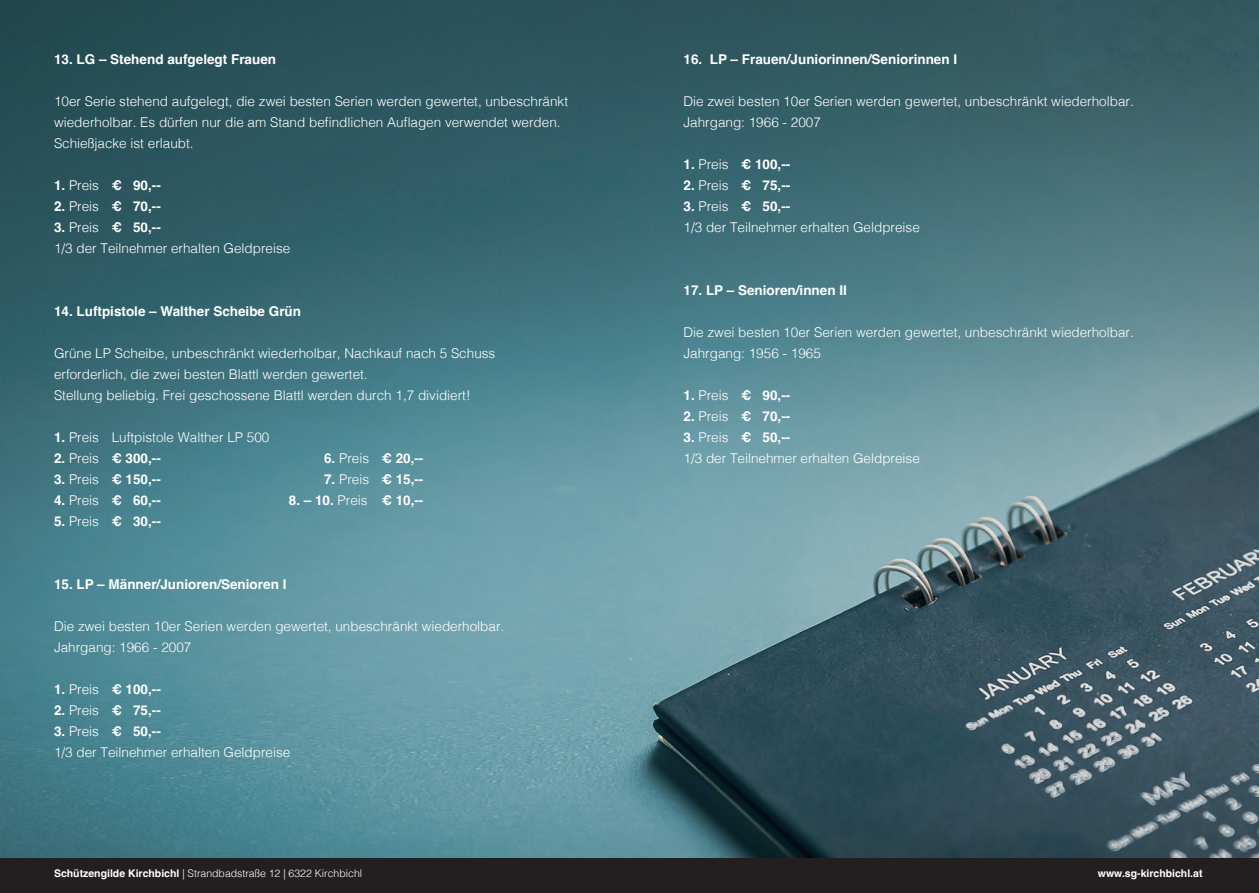
<style>
.page{position:relative;width:1259px;height:893px;background:#fff}
.page>*{position:absolute;margin:0;border:0;box-sizing:border-box;transform-origin:0 0}
.t1{font:300 13.5px/21px "Helvetica";color:#fff}
.t2{font:700 13.5px "Helvetica";color:#fff}
.t3{font:300 10.5px "Helvetica";color:#fff}
.t4{font:700 10.5px "Helvetica";color:#fff}
.s1{font-weight:300}
.s2{font-weight:700}
</style>
<div class="page">
<img style="left:0;top:0;width:1259px;height:859px">
<div style="left:0;top:859px;width:1259px;height:34px;background:#231f20"></div>
<p class="t2" style="left:54px;top:51px;width:224px">13. LG – Stehend aufgelegt Frauen</p>
<p class="t1" style="left:54px;top:90px;width:515px">10er Serie stehend aufgelegt, die zwei besten Serien werden gewertet, unbeschränkt wiederholbar. Es dürfen nur die am Stand befindlichen Auflagen verwendet werden.<br>Schießjacke ist erlaubt.</p>
<p class="t2" style="left:54px;top:177px;width:108px">1. <span class="s1">Preis</span> € 90,--</p>
<p class="t2" style="left:54px;top:198px;width:108px">2. <span class="s1">Preis</span> € 70,--</p>
<p class="t1" style="left:54px;top:216px;width:238px"><span class="s2">3.</span> Preis <span class="s2">€ 50,--<br></span>1/3 der Teilnehmer erhalten Geldpreise</p>
<p class="t2" style="left:54px;top:303px;width:249px">14. Luftpistole – Walther Scheibe Grün</p>
<p class="t1" style="left:54px;top:342px;width:443px">Grüne LP Scheibe, unbeschränkt wiederholbar, Nachkauf nach 5 Schuss erforderlich, die zwei besten Blattl werden gewertet.<br>Stellung beliebig. Frei geschossene Blattl werden durch 1,7 dividiert!</p>
<p class="t1" style="left:54px;top:426px;width:217px"><span class="s2">1.</span> Preis Luftpistole Walther LP 500</p>
<p class="t2" style="left:54px;top:450px;width:108px">2. <span class="s1">Preis</span> € 300,--</p>
<p class="t2" style="left:324px;top:450px;width:101px">6. <span class="s1">Preis</span> € 20,--</p>
<p class="t2" style="left:54px;top:471px;width:108px">3. <span class="s1">Preis</span> € 150,--</p>
<p class="t2" style="left:324px;top:471px;width:101px">7. <span class="s1">Preis</span> € 15,--</p>
<p class="t2" style="left:54px;top:492px;width:108px">4. <span class="s1">Preis</span> € 60,--</p>
<p class="t2" style="left:289px;top:492px;width:136px">8. – 10. <span class="s1">Preis</span> € 10,--</p>
<p class="t2" style="left:54px;top:513px;width:108px">5. <span class="s1">Preis</span> € 30,--</p>
<p class="t2" style="left:54px;top:576px;width:234px">15. LP – Männer/Junioren/Senioren I</p>
<p class="t1" style="left:54px;top:615px;width:452px">Die zwei besten 10er Serien werden gewertet, unbeschränkt wiederholbar.<br>Jahrgang: 1966 - 2007</p>
<p class="t2" style="left:54px;top:681px;width:108px">1. <span class="s1">Preis</span> € 100,--</p>
<p class="t2" style="left:54px;top:702px;width:108px">2. <span class="s1">Preis</span> € 75,--</p>
<p class="t1" style="left:54px;top:720px;width:238px"><span class="s2">3.</span> Preis <span class="s2">€ 50,--<br></span>1/3 der Teilnehmer erhalten Geldpreise</p>
<p class="t2" style="left:683px;top:51px;width:275px">16. LP – Frauen/Juniorinnen/Seniorinnen I</p>
<p class="t1" style="left:683px;top:90px;width:452px">Die zwei besten 10er Serien werden gewertet, unbeschränkt wiederholbar.<br>Jahrgang: 1966 - 2007</p>
<p class="t2" style="left:683px;top:156px;width:108px">1. <span class="s1">Preis</span> € 100,--</p>
<p class="t2" style="left:683px;top:177px;width:108px">2. <span class="s1">Preis</span> € 75,--</p>
<p class="t1" style="left:683px;top:195px;width:238px"><span class="s2">3.</span> Preis <span class="s2">€ 50,--<br></span>1/3 der Teilnehmer erhalten Geldpreise</p>
<p class="t2" style="left:683px;top:282px;width:165px">17. LP – Senioren/innen II</p>
<p class="t1" style="left:683px;top:321px;width:452px">Die zwei besten 10er Serien werden gewertet, unbeschränkt wiederholbar.<br>Jahrgang: 1956 - 1965</p>
<p class="t2" style="left:683px;top:387px;width:108px">1. <span class="s1">Preis</span> € 90,--</p>
<p class="t2" style="left:683px;top:408px;width:108px">2. <span class="s1">Preis</span> € 70,--</p>
<p class="t1" style="left:683px;top:426px;width:238px"><span class="s2">3.</span> Preis <span class="s2">€ 50,--<br></span>1/3 der Teilnehmer erhalten Geldpreise</p>
<p class="t3" style="left:54px;top:865px;width:310px"><span class="s2">Schützengilde Kirchbichl</span> | Strandbadstraße 12 | 6322 Kirchbichl</p>
<p class="t4" style="left:1098px;top:867px;width:106px">www.sg-kirchbichl.at</p>
</div>
